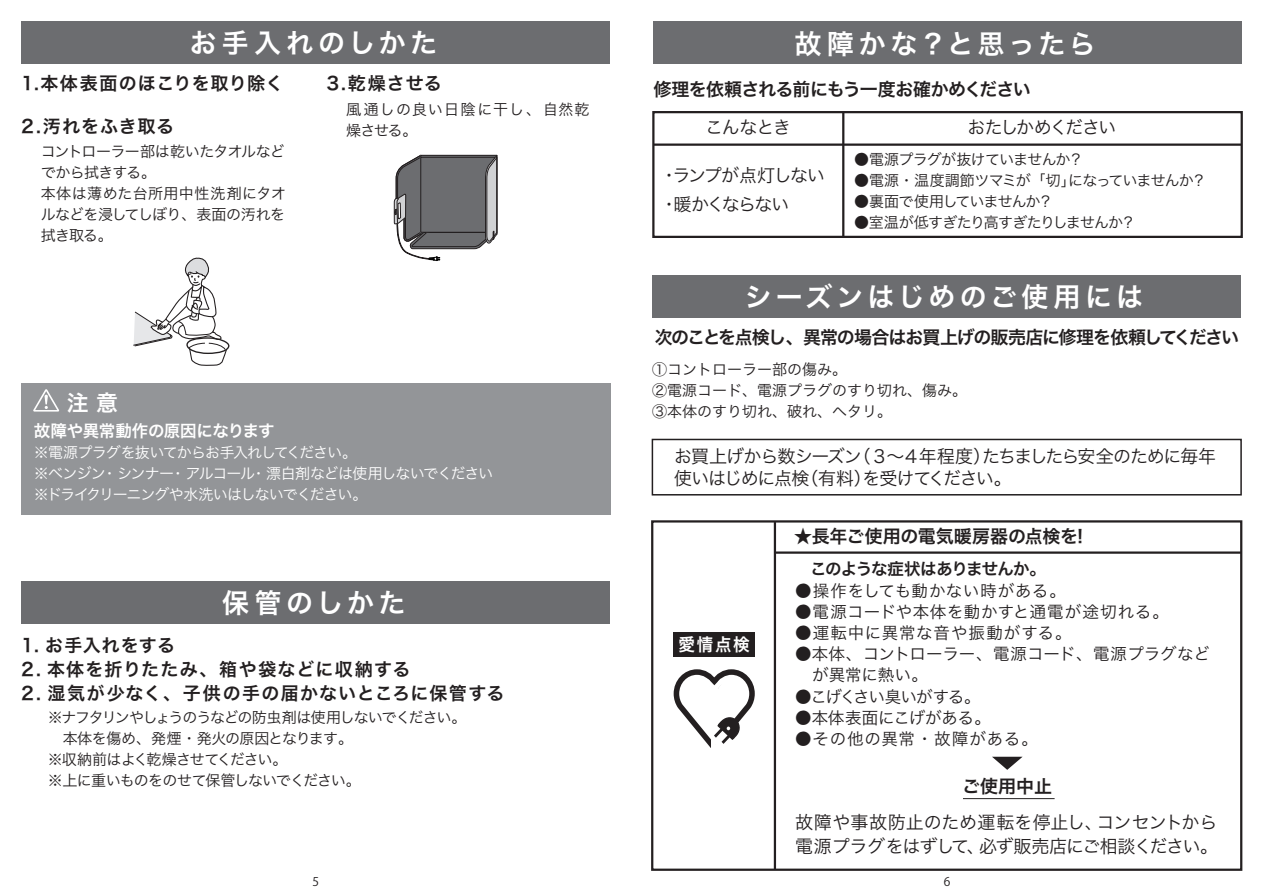
<style>
.page{position:relative;width:1263px;height:893px;background:#fff}
.page>*{position:absolute;margin:0;border:0;box-sizing:border-box;transform-origin:0 0}
.t1{font:27px "Hira Kaku Pro N W6";letter-spacing:.16em;color:#fff}
.t2{font:27px "Hira Kaku Pro N W6";letter-spacing:.14em;color:#fff}
.t3{font:21.9px "Hira Kaku Pro N W6";color:#fff}
.t4{font:18px/21.6px "Hira Kaku Pro N W3";letter-spacing:-.06em;color:#231f20}
.t5{font:18px/24px "Hira Kaku Pro N W3";letter-spacing:-.015em;color:#231f20}
.t6{font:18px "Hira Kaku Pro N W6";letter-spacing:-.065em;color:#231f20}
.t7{font:18px "Hira Kaku Pro N W6";color:#231f20}
.t8{font:18px "Hira Kaku Pro N W6";letter-spacing:.065em;color:#231f20}
.t9{font:18px "Hira Kaku Pro N W6";letter-spacing:-.04em;color:#231f20}
.t10{font:18px "Hira Kaku Pro N W6";letter-spacing:.07em;color:#231f20}
.t11{font:18px/29px "Hira Kaku Pro N W3";letter-spacing:-.085em;color:#231f20}
.t12{font:18px "Hira Kaku Pro N W6";letter-spacing:.04em;color:#231f20}
.t13{font:18px "Hira Kaku Pro N W6";letter-spacing:.03em;color:#231f20}
.t14{font:18px "Hira Kaku Pro N W3";letter-spacing:-.1em;color:#231f20}
.t15{font:18px "Hira Kaku Pro N W6";letter-spacing:.045em;color:#231f20}
.t16{font:17.55px "Hira Kaku Pro N W6";color:#fff;scale:.95 1}
.t17{font:16.5px "Hira Kaku Pro N W3";letter-spacing:.02em;color:#231f20}
.t18{font:16.5px/21px "Hira Kaku Pro N W3";color:#231f20}
.t19{font:16.5px "Hira Kaku Pro N W3";letter-spacing:.055em;color:#231f20}
.t20{font:16.5px "Hira Kaku Pro N W6";letter-spacing:-.03em;color:#fff}
.t21{font:16.5px "Hira Kaku Pro N W6";letter-spacing:-.055em;color:#231f20}
.t22{font:16.5px "Hira Kaku Pro N W3";letter-spacing:.04em;color:#231f20}
.t23{font:16.5px "Hira Kaku Pro N W3";letter-spacing:-.08em;color:#231f20}
.t24{font:16.5px "Hira Kaku Pro N W3";letter-spacing:-.01em;color:#231f20}
.t25{font:15px/21px "Hira Kaku Pro N W3";letter-spacing:-.04em;color:#231f20}
.t26{font:15px/21px "Hira Kaku Pro N W3";letter-spacing:-.065em;color:#231f20}
.t27{font:15px/21px "Hira Kaku Pro N W3";letter-spacing:-.065em;color:#fff}
.t28{font:15px/21px "Hira Kaku Pro N W3";color:#231f20}
.t29{font:15px/21px "Hira Kaku Pro N W3";letter-spacing:.06em;color:#231f20}
.t30{font:15px "Hira Kaku Pro N W3";letter-spacing:-.06em;color:#231f20}
.t31{font:12px "Koz Go Pr 6 N";color:#231f20}
</style>
<div class="page">
<div style="left:21px;top:21px;width:589px;height:43px;background:#6c6d70"></div>
<div style="left:21px;top:383px;width:589px;height:132px;background:#939598"></div>
<svg style="left:33px;top:389px;width:26px;height:23px"></svg>
<div style="left:21px;top:582px;width:589px;height:42px;background:#6c6d70"></div>
<div style="left:652px;top:439px;width:590px;height:56px;border:2px solid #231f20"></div>
<div style="left:653px;top:275px;width:588px;height:43px;background:#6c6d70"></div>
<div style="left:673px;top:632px;width:82px;height:25px;background:#231f20"></div>
<svg style="left:673px;top:669px;width:82px;height:79px"></svg>
<hr style="left:774px;top:522px;width:2px;height:348px;background:#231f20">
<div style="left:651px;top:520px;width:591px;height:351px;border:2px solid #231f20"></div>
<hr style="left:775px;top:551px;width:467px;height:3px;background:#231f20">
<svg style="left:992px;top:757px;width:30px;height:13px"></svg>
<hr style="left:963px;top:798px;width:91px;height:1px;background:#231f20">
<div style="left:653px;top:21px;width:589px;height:43px;background:#6c6d70"></div>
<div style="left:652px;top:111px;width:591px;height:127px;border:2px solid #231f20"></div>
<hr style="left:653px;top:144px;width:589px;height:2px;background:#231f20">
<hr style="left:842px;top:112px;width:2px;height:125px;background:#231f20">
<svg style="left:133px;top:257px;width:97px;height:109px"></svg>
<svg style="left:394px;top:154px;width:103px;height:107px;background:#848486"></svg>
<h1 class="t1" style="left:190px;top:19px;width:249px">お手入れのしかた</h1>
<p class="t12" style="left:21px;top:67px;width:264px">1.本体表面のほこりを取り除く</p>
<p class="t15" style="left:21px;top:110px;width:154px">2.汚れをふき取る</p>
<p class="t25" style="left:41px;top:140px;width:247px">コントローラー部は乾いたタオルなどでから拭きする。<br>本体は薄めた台所用中性洗剤にタオルなどを浸してしぼり、表面の汚れを拭き取る。</p>
<p class="t7" style="left:326px;top:67px;width:117px">3.乾燥させる</p>
<p class="t29" style="left:346px;top:98px;width:245px">風通しの良い日陰に干し、自然乾燥させる。</p>
<h2 class="t3" style="left:67px;top:383px;width:53px">注 意</h2>
<p class="t20" style="left:34px;top:415px;width:242px">故障や異常動作の原因になります</p>
<p class="t27" style="left:34px;top:441px;width:461px">※電源プラグを抜いてからお手入れしてください。<br>※ベンジン・シンナー・アルコール・漂白剤などは使用しないでください※ドライクリーニングや水洗いはしないでください。</p>
<h1 class="t1" style="left:222px;top:579px;width:185px">保管のしかた</h1>
<p class="t13" style="left:21px;top:629px;width:155px">1. お手入れをする</p>
<p class="t10" style="left:21px;top:653px;width:391px">2. 本体を折りたたみ、箱や袋などに収納する</p>
<p class="t8" style="left:21px;top:677px;width:485px">2. 湿気が少なく、子供の手の届かないところに保管する</p>
<p class="t26" style="left:48px;top:706px;width:420px">※ナフタリンやしょうのうなどの防虫剤は使用しないでください。　本体を傷め、発煙・発火の原因となります。<br>※収納前はよく乾燥させてください。<br>※上に重いものをのせて保管しないでください。</p>
<h1 class="t2" style="left:794px;top:19px;width:303px">故障かな？と思ったら</h1>
<p class="t9" style="left:653px;top:73px;width:379px">修理を依頼される前にもう一度お確かめください</p>
<p class="t4" style="left:705px;top:115px;width:87px">こんなとき</p>
<p class="t14" style="left:967px;top:112px;width:150px">おたしかめください</p>
<p class="t11" style="left:660px;top:160px;width:166px">・ランプが点灯しない・暖かくならない</p>
<p class="t25" style="left:854px;top:148px;width:231px">●電源プラグが抜けていませんか？</p>
<p class="t25" style="left:854px;top:169px;width:354px">●電源・温度調節ツマミが「切」になっていませんか？</p>
<p class="t30" style="left:854px;top:188px;width:201px">●裏面で使用していませんか？</p>
<p class="t25" style="left:854px;top:211px;width:283px">●室温が低すぎたり高すぎたりしませんか？</p>
<h1 class="t1" style="left:744px;top:272px;width:400px">シーズンはじめのご使用には</h1>
<p class="t6" style="left:655px;top:321px;width:586px">次のことを点検し、異常の場合はお買上げの販売店に修理を依頼してください</p>
<p class="t28" style="left:652px;top:358px;width:316px">①コントローラー部の傷み。<br>②電源コード、電源プラグのすり切れ、傷み。<br>③本体のすり切れ、破れ、ヘタリ。</p>
<p class="t4" style="left:674px;top:444px;width:543px">お買上げから数シーズン（３～４年程度）たちましたら安全のために毎年使いはじめに点検（有料）を受けてください。</p>
<p class="t7" style="left:794px;top:520px;width:291px">★長年ご使用の電気暖房器の点検を!</p>
<p class="t16" style="left:678px;top:628px;width:77px">愛情点検</p>
<p class="t21" style="left:810px;top:554px;width:237px">このような症状はありませんか。</p>
<p class="t17" style="left:795px;top:577px;width:272px">●操作をしても動かない時がある。</p>
<p class="t17" style="left:795px;top:598px;width:375px">●電源コードや本体を動かすと通電が途切れる。</p>
<p class="t19" style="left:795px;top:619px;width:278px">●運転中に異常な音や振動がする。</p>
<p class="t18" style="left:795px;top:643px;width:416px">●本体、コントローラー、電源コード、電源プラグなど　が異常に熱い。</p>
<p class="t23" style="left:795px;top:682px;width:187px">●こげくさい臭いがする。</p>
<p class="t24" style="left:795px;top:703px;width:197px">●本体表面にこげがある。</p>
<p class="t22" style="left:795px;top:724px;width:244px">●その他の異常・故障がある。</p>
<p class="t7" style="left:962px;top:770px;width:92px">ご使用中止</p>
<p class="t5" style="left:795px;top:809px;width:424px">故障や事故防止のため運転を停止し、コンセントから電源プラグをはずして、必ず販売店にご相談ください。</p>
<p class="t31" style="left:312px;top:875px;width:8px">5</p>
<p class="t31" style="left:944px;top:875px;width:8px">6</p>
</div>
